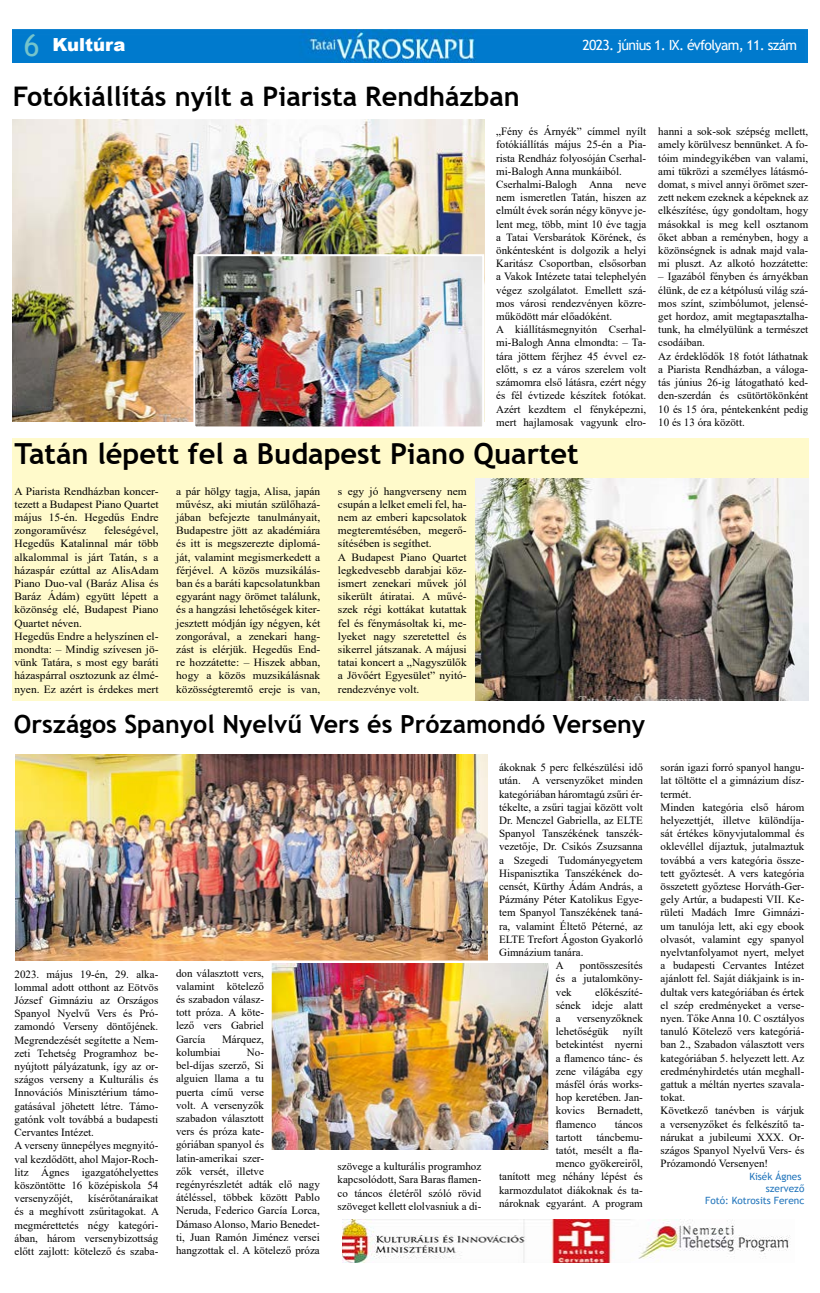
<style>
.page{position:relative;width:820px;height:1293px;background:#fff}
.page>*{position:absolute;margin:0;border:0;box-sizing:border-box;transform-origin:0 0}
.t1{font:700 29px "Trebuchet MS";color:#000}
.t2{font:700 27px "Trebuchet MS";color:#000}
.t3{font:700 25px "Trebuchet MS";color:#000}
.t4{font:900 18px "Arial";color:#fff}
.t5{font:14px "Trebuchet MS";letter-spacing:-.05em;color:#fff}
.t6{font:11px/13.2px "Times New Roman";color:#000;text-align:justify}
.t7{font:11px/13.2px "Times New Roman";color:#000;text-align:justify;scale:1.04 1}
.t8{font:10px "Trebuchet MS";color:#2376bc}
.s1{font-family:"Trebuchet MS";font-weight:400;font-size:30px;color:#75c4cb}
</style>
<div class="page">
<img style="left:13px;top:30px;width:793px;height:33px">
<div style="left:12px;top:438px;width:796px;height:262px;background:#fffacb"></div>
<img style="left:12px;top:119px;width:472px;height:302px">
<img style="left:475px;top:478px;width:333px;height:222px">
<img style="left:196px;top:257px;width:285px;height:168px">
<div style="left:193px;top:254px;width:291px;height:174px;border:2px solid #fff"></div>
<img style="left:15px;top:755px;width:472px;height:205px">
<img style="left:343px;top:1219px;width:448px;height:43px">
<img style="left:272px;top:963px;width:275px;height:186px">
<div style="left:269px;top:960px;width:281px;height:194px;border:2px solid #fff"></div>
<h3 class="t4" style="left:24px;top:31px;width:103px"><span class="s1">6</span> Kultúra</h3>
<p class="t5" style="left:582px;top:37px;width:216px">2023. június 1. IX. évfolyam, 11. szám</p>
<h2 class="t2" style="left:13px;top:80px;width:508px">Fotókiállítás nyílt a Piarista Rendházban</h2>
<p class="t6" style="left:496px;top:125px;width:151px;text-align:left">„Fény és Árnyék” címmel nyílt fotókiállítás május 25-én a Pia&shy;rista Rendház folyosóján Cserhal&shy;mi-Balogh Anna munkáiból.<br>Cserhalmi-Balogh Anna neve nem ismeretlen Tatán, hiszen az elmúlt évek során négy könyve je&shy;lent meg, több, mint 10 éve tagja a Tatai Versbarátok Körének, és önkéntesként is dolgozik a helyi<br>Karitász Csoportban, elsősorban a Vakok Intézete tatai telephelyén végez szolgálatot. Emellett szá&shy;mos városi rendezvényen közre&shy;működött már előadóként.<br>A kiállításmegnyitón Cserhal&shy;mi-Balogh Anna elmondta: – Ta&shy;tára jöttem férjhez 45 évvel ez&shy;előtt, s ez a város szerelem volt számomra első látásra, ezért négy és fél évtizede készítek fotókat.<br>Azért kezdtem el fényképezni, mert hajlamosak vagyunk elro-</p>
<p class="t6" style="left:658px;top:125px;width:151px">hanni a sok-sok szépség mellett, amely körülvesz bennünket. A fo&shy;tóim mindegyikében van valami, ami tükrözi a személyes látásmó&shy;domat, s mivel annyi örömet szer&shy;zett nekem ezeknek a képeknek az elkészítése, úgy gondoltam, hogy másokkal is meg kell osztanom őket abban a reményben, hogy a közönségnek is adnak majd vala&shy;mi pluszt. Az alkotó hozzátette:</p>
<p class="t6" style="left:658px;top:270px;width:151px;text-align:left">– Igazából fényben és árnyékban élünk, de ez a kétpólusú világ szá&shy;mos színt, szimbólumot, jelensé&shy;get hordoz, amit megtapasztalha&shy;tunk, ha elmélyülünk a természet csodáiban.<br>Az érdeklődők 18 fotót láthatnak a Piarista Rendházban, a váloga&shy;tás június 26-ig látogatható ked&shy;den-szerdán és csütörtökönként<br>10 és 15 óra, péntekenként pedig<br>10 és 13 óra között.</p>
<h1 class="t1" style="left:15px;top:436px;width:565px">Tatán lépett fel a Budapest Piano Quartet</h1>
<p class="t7" style="left:15px;top:484px;width:140px">A Piarista Rendházban koncer&shy;tezett a Budapest Piano Quartet május 15-én. Hegedűs Endre zongoraművész</p>
<p class="t7" style="left:15px;top:523px;width:140px;text-align:left;text-indent:90px">feleségével,<br>Hegedűs Katalinnal már több alkalommal is járt Tatán, s a házaspár ezúttal az AlisAdam<br>Piano Duo-val (Baráz Alisa és<br>Baráz Ádám) együtt lépett a közönség elé, Budapest Piano<br>Quartet néven.<br>Hegedűs Endre a helyszínen el&shy;mondta: – Mindig szívesen jö&shy;vünk Tatára, s most egy baráti házaspárral osztozunk az élmé&shy;nyen. Ez azért is érdekes mert</p>
<p class="t7" style="left:176px;top:484px;width:140px">a pár hölgy tagja, Alisa, japán művész, aki miután szülőhazá&shy;jában befejezte tanulmányait, Budapestre jött az akadémiára és itt is megszerezte diplomá&shy;ját, valamint megismerkedett a férjével. A közös muzsikálás&shy;ban és a baráti kapcsolatunkban egyaránt nagy örömet találunk, és a hangzási lehetőségek kiter&shy;jesztett módján így négyen, két zongorával, a zenekari hang&shy;zást is elérjük. Hegedűs End&shy;re hozzátette: – Hiszek abban, hogy a közös muzsikálásnak közösségteremtő ereje is van,</p>
<p class="t7" style="left:338px;top:484px;width:125px;text-align:left">s egy jó hangverseny nem csupán a lelket emeli fel, ha&shy;nem az emberi kapcsolatok megteremtésében, megerő&shy;sítésében is segíthet.<br>A Budapest Piano Quartet legkedvesebb darabjai köz&shy;ismert zenekari művek jól sikerült átiratai. A művé&shy;szek régi kottákat kutattak fel és fénymásoltak ki, me&shy;lyeket nagy szeretettel és sikerrel játszanak. A májusi tatai koncert a „Nagyszülők a Jövőért Egyesület” nyitó&shy;rendezvénye volt.</p>
<h3 class="t3" style="left:14px;top:708px;width:632px">Országos Spanyol Nyelvű Vers és Prózamondó Verseny</h3>
<p class="t6" style="left:15px;top:967px;width:145px;text-align:left">2023. május 19-én, 29. alka&shy;lommal adott otthont az Eötvös<br>József Gimnáziu az Országos<br>Spanyol Nyelvű Vers és Pró&shy;zamondó Verseny döntőjének.<br>Megrendezését segítette a Nem&shy;zeti Tehetség Programhoz be&shy;nyújtott pályázatunk, így az or&shy;szágos verseny a Kulturális és<br>Innovációs Minisztérium támo&shy;gatásával jöhetett létre. Támo&shy;gatónk volt továbbá a budapesti<br>Cervantes Intézet.<br>A verseny ünnepélyes megnyitó&shy;val kezdődött, ahol Major-Roch&shy;litz Ágnes igazgatóhelyettes köszöntötte 16 középiskola 54 versenyzőjét,</p>
<p class="t6" style="left:15px;top:1191px;width:146px;text-indent:73px">kísérőtanáraikat és a meghívott zsűritagokat. A megmérettetés négy kategóri&shy;ában, három versenybizottság előtt zajlott: kötelező és szaba-</p>
<p class="t6" style="left:176px;top:966px;width:89px">don választott vers, valamint kötelező és szabadon válasz&shy;tott próza. A köte&shy;lező vers Gabriel García</p>
<p class="t6" style="left:222px;top:1032px;width:43px">Márquez,</p>
<p class="t6" style="left:176px;top:1045px;width:46px">kolumbiai</p>
<p class="t6" style="left:176px;top:1045px;width:145px;text-align:left;text-indent:71px">No-<br>bel-díjas szerző, Si<br>alguien llama a tu<br>puerta című verse<br>volt. A versenyzők<br>szabadon választott<br>vers és próza kate-<br>góriában spanyol és latin-amerikai szer-<br>zők versét, illetve regényrészletét adták elő nagy átéléssel, többek között Pablo<br>Neruda, Federico García Lorca,<br>Dámaso Alonso, Mario Benedet&shy;ti, Juan Ramón Jiménez versei hangzottak el. A kötelező próza</p>
<p class="t6" style="left:337px;top:1159px;width:145px">szövege a kulturális programhoz kapcsolódott, Sara Baras flamen&shy;co táncos életéről szóló rövid szöveget kellett elolvasniuk a di-</p>
<p class="t6" style="left:499px;top:760px;width:145px">ákoknak 5 perc felkészülési idő</p>
<p class="t6" style="left:499px;top:773px;width:145px">után. A versenyzőket minden</p>
<p class="t6" style="left:499px;top:787px;width:145px">kategóriában háromtagú zsűri ér-</p>
<p class="t6" style="left:499px;top:800px;width:145px">tékelte, a zsűri tagjai között volt</p>
<p class="t6" style="left:499px;top:813px;width:145px">Dr. Menczel Gabriella, az ELTE</p>
<p class="t6" style="left:499px;top:826px;width:145px">Spanyol Tanszékének tanszék-</p>
<p class="t6" style="left:499px;top:839px;width:145px">vezetője, Dr. Csikós Zsuzsanna</p>
<p class="t6" style="left:499px;top:853px;width:145px">a Szegedi Tudományegyetem</p>
<p class="t6" style="left:499px;top:866px;width:145px">Hispanisztika Tanszékének do-</p>
<p class="t6" style="left:499px;top:879px;width:145px">censét, Kürthy Ádám András, a</p>
<p class="t6" style="left:499px;top:892px;width:145px">Pázmány Péter Katolikus Egye-</p>
<p class="t6" style="left:499px;top:905px;width:145px">tem Spanyol Tanszékének taná-</p>
<p class="t6" style="left:499px;top:919px;width:145px">ra, valamint Éltető Péterné, az</p>
<p class="t6" style="left:499px;top:932px;width:145px">ELTE Trefort Ágoston Gyakorló</p>
<p class="t6" style="left:499px;top:945px;width:86px">Gimnázium tanára.</p>
<p class="t6" style="left:555px;top:958px;width:9px">A</p>
<p class="t6" style="left:555px;top:958px;width:88px;text-indent:24px">pontösszesítés és a jutalomköny&shy;vek</p>
<p class="t6" style="left:555px;top:985px;width:88px;text-indent:39px">előkészíté&shy;sének ideje alatt a</p>
<p class="t6" style="left:555px;top:1011px;width:88px;text-indent:21px">versenyzőknek lehetőségük</p>
<p class="t6" style="left:555px;top:1024px;width:88px;text-indent:67px">nyílt betekintést nyerni a flamenco tánc- és zene világába egy másfél órás works&shy;hop keretében. Jan&shy;kovics Bernadett, flamenco</p>
<p class="t6" style="left:614px;top:1117px;width:30px">táncos</p>
<p class="t6" style="left:499px;top:1130px;width:145px;text-align:right">táncbemu-<br>tatót, mesélt a fla-<br>menco gyökereiről,<br>tanított meg néhány lépést és karmozdulatot diákoknak és ta&shy;nároknak egyaránt. A program</p>
<p class="t6" style="left:555px;top:1130px;width:28px">tartott</p>
<p class="t6" style="left:660px;top:760px;width:145px;text-align:left">során igazi forró spanyol hangu&shy;lat töltötte el a gimnázium dísz&shy;termét.<br>Minden kategória első három helyezettjét, illetve különdíja&shy;sát értékes könyvjutalommal és oklevéllel díjaztuk, jutalmaztuk továbbá a vers kategória össze&shy;tett győztesét. A vers kategória összetett győztese Horváth-Ger&shy;gely Artúr, a budapesti VII. Ke&shy;rületi Madách Imre Gimnázi&shy;um tanulója lett, aki egy ebook olvasót, valamint egy spanyol nyelvtanfolyamot nyert, melyet a budapesti Cervantes Intézet ajánlott fel. Saját diákjaink is in&shy;dultak vers kategóriában és értek el szép eredményeket a verse&shy;nyen. Tőke Anna 10. C osztályos tanuló Kötelező vers kategóriá&shy;ban 2., Szabadon választott vers kategóriában 5. helyezett lett. Az eredményhirdetés után meghall&shy;gattuk a méltán nyertes szavala&shy;tokat.<br>Következő tanévben is várjuk a versenyzőket és felkészítő ta&shy;nárukat a jubileumi XXX. Or&shy;szágos Spanyol Nyelvű Vers- és<br>Prózamondó Versenyen!</p>
<p class="t8" style="left:749px;top:1170px;width:53px">Kisék Ágnes</p>
<p class="t8" style="left:765px;top:1182px;width:40px">szervező</p>
<p class="t8" style="left:705px;top:1194px;width:101px">Fotó: Kotrosits Ferenc</p>
</div>
